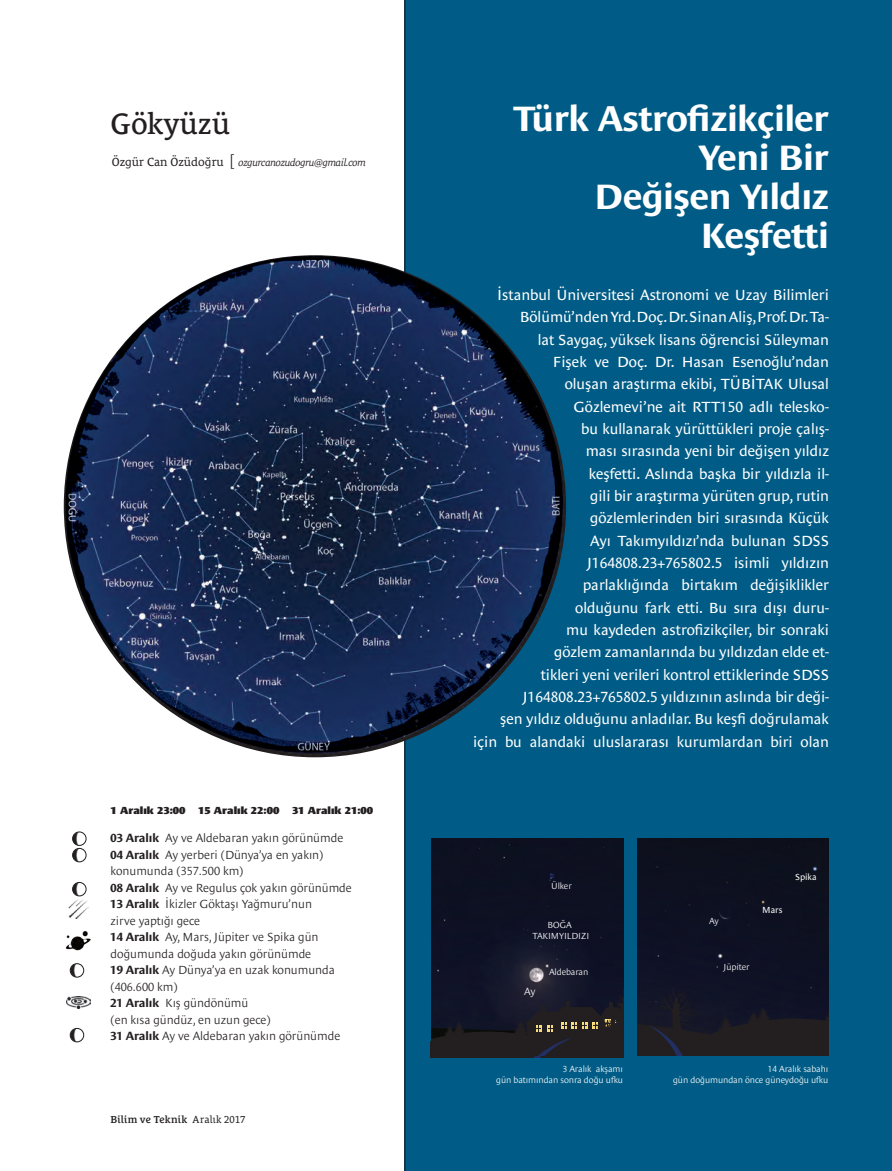
<style>
.page{position:relative;width:892px;height:1171px;background:#fff}
.page>*{position:absolute;margin:0;border:0;box-sizing:border-box;transform-origin:0 0}
.t1{font:700 36px/39px "Le Monde Sans Pro";letter-spacing:-.01em;color:#fff;text-align:right}
.t2{font:30px "Le Monde Courrier Pro";color:#231f20}
.t3{font:15px/22.4px "Le Monde Sans Pro";color:#fff;text-align:right}
.t4{font:300 12px/16.5px "Le Monde Sans Pro";letter-spacing:-.005em;color:#231f20}
.t5{font:300 10.5px "Le Monde Sans Pro";color:#fff}
.t6{font:italic 10.35px "Le Monde Courrier Pro";letter-spacing:-.035em;color:#231f20}
.t7{font:900 10.35px "Le Monde Sans Pro";color:#231f20}
.t8{font:600 10.35px "Le Monde Courrier Pro";letter-spacing:.01em;color:#231f20}
.t9{font:300 9px/10.8px "Le Monde Sans Pro";letter-spacing:-.01em;color:#fff;text-align:right}
.t10{font:9px "Le Monde Sans Pro";letter-spacing:-.01em;color:#fff}
.s1{font-style:normal;font-size:12px}
.s2{font-family:"Le Monde Sans Pro";font-weight:300;font-style:normal;font-size:16.2px}
.s3{font-weight:700}
.s4{font-weight:400}
</style>
<div class="page">
<div style="left:404px;top:0;width:487px;height:1170px;background:#005c86"></div>
<hr style="left:404px;top:0;width:1px;height:1170px;background:#231f20">
<img style="left:64px;top:255px;width:501px;height:502px;border-radius:251px">
<img style="left:73px;top:832px;width:13px;height:13px">
<div style="left:72px;top:831px;width:14px;height:14px;border:1px solid #231f20;border-radius:50%"></div>
<svg style="left:73px;top:848px;width:13px;height:13px"></svg>
<div style="left:72px;top:848px;width:14px;height:13px;border:1px solid #231f20;border-radius:50%"></div>
<svg style="left:73px;top:882px;width:13px;height:13px"></svg>
<div style="left:72px;top:882px;width:14px;height:13px;border:1px solid #231f20;border-radius:50%"></div>
<img style="left:70px;top:964px;width:14px;height:12px">
<div style="left:70px;top:963px;width:14px;height:14px;border:1px solid #231f20;border-radius:50%"></div>
<img style="left:70px;top:1028px;width:14px;height:13px">
<div style="left:70px;top:1028px;width:14px;height:13px;border:1px solid #231f20;border-radius:50%"></div>
<img style="left:69px;top:899px;width:20px;height:19px">
<img style="left:65px;top:931px;width:26px;height:20px">
<img style="left:66px;top:996px;width:25px;height:12px">
<img style="left:431px;top:838px;width:191px;height:150px">
<svg style="left:430px;top:988px;width:192px;height:69px;background:#1e1e26"></svg>
<div style="left:637px;top:838px;width:190px;height:148px;background:#0e1121"></div>
<svg style="left:637px;top:986px;width:190px;height:69px;background:#191924"></svg>
<h2 class="t2" style="left:110px;top:100px;width:121px">Gökyüzü</h2>
<p class="t6" style="left:112px;top:154px;width:256px"><span class="s1">Özgür Can Özüdoğru</span> <span class="s2">[</span> ozgurcanozudogru@gmail.com</p>
<p class="t7" style="left:110px;top:802px;width:264px">1 Aralık 23:00 15 Aralık 22:00 31 Aralık 21:00</p>
<p class="t4" style="left:110px;top:828px;width:243px"><span class="s3">03 Aralık</span> Ay ve Aldebaran yakın görünümde<br><span class="s3">04 Aralık</span> Ay yerberi (Dünya’ya en yakın) konumunda (357.500 km)<br><span class="s3">08 Aralık</span> Ay ve Regulus çok yakın görünümde<br><span class="s3">13 Aralık</span> İkizler Göktaşı Yağmuru’nun<br>zirve yaptığı gece<br><span class="s3">14 Aralık</span> Ay, Mars, Jüpiter ve Spika gün doğumunda doğuda yakın görünümde<br><span class="s3">19 Aralık</span> Ay Dünya’ya en uzak konumunda (406.600 km)<br><span class="s3">21 Aralık</span> Kış gündönümü<br>(en kısa gündüz, en uzun gece)<br><span class="s3">31 Aralık</span> Ay ve Aldebaran yakın görünümde</p>
<p class="t8" style="left:110px;top:1110px;width:136px">Bilim ve Teknik <span class="s4">Aralık 2017</span></p>
<h1 class="t1" style="left:513px;top:95px;width:317px">Türk Astrofizikçiler<br>Yeni Bir<br>Değişen Yıldız<br>Keşfetti</h1>
<p class="t3" style="left:473px;top:282px;width:357px">İstanbul Üniversitesi Astronomi ve Uzay Bilimleri Bölümü’nden Yrd. Doç. Dr. Sinan Aliş, Prof. Dr. Ta-<br>lat Saygaç, yüksek lisans öğrencisi Süleyman<br>Fişek ve Doç. Dr. Hasan Esenoğlu’ndan<br>oluşan araştırma ekibi, TÜBİTAK Ulusal Gözlemevi’ne ait RTT150 adlı telesko-<br>bu kullanarak yürüttükleri proje çalış-<br>ması sırasında yeni bir değişen yıldız<br>keşfetti. Aslında başka bir yıldızla il-<br>gili bir araştırma yürüten grup, rutin<br>gözlemlerinden biri sırasında Küçük<br>Ayı Takımyıldızı’nda bulunan SDSS J164808.23+765802.5 isimli yıldızın<br>parlaklığında birtakım değişiklikler<br>olduğunu fark etti. Bu sıra dışı duru-<br>mu kaydeden astrofizikçiler, bir sonraki<br>gözlem zamanlarında bu yıldızdan elde et-<br>tikleri yeni verileri kontrol ettiklerinde SDSS J164808.23+765802.5 yıldızının aslında bir deği-<br>şen yıldız olduğunu anladılar. Bu keşfi doğrulamak için bu alandaki uluslararası kurumlardan biri olan</p>
<p class="t9" style="left:551px;top:879px;width:22px">Ülker</p>
<p class="t9" style="left:532px;top:918px;width:58px;text-align:center">BOĞA<br>TAKIMYILDIZI</p>
<p class="t5" style="left:524px;top:983px;width:13px">Ay</p>
<p class="t9" style="left:548px;top:965px;width:41px">Aldebaran</p>
<p class="t9" style="left:708px;top:914px;width:11px">Ay</p>
<p class="t10" style="left:761px;top:902px;width:22px">Mars</p>
<p class="t10" style="left:794px;top:869px;width:23px">Spika</p>
<p class="t9" style="left:723px;top:959px;width:28px">Jüpiter</p>
<p class="t9" style="left:496px;top:1062px;width:128px">3 Aralık akşamı<br>gün batımından sonra doğu ufku</p>
<p class="t9" style="left:672px;top:1062px;width:156px">14 Aralık sabahı<br>gün doğumundan önce güneydoğu ufku</p>
</div>
